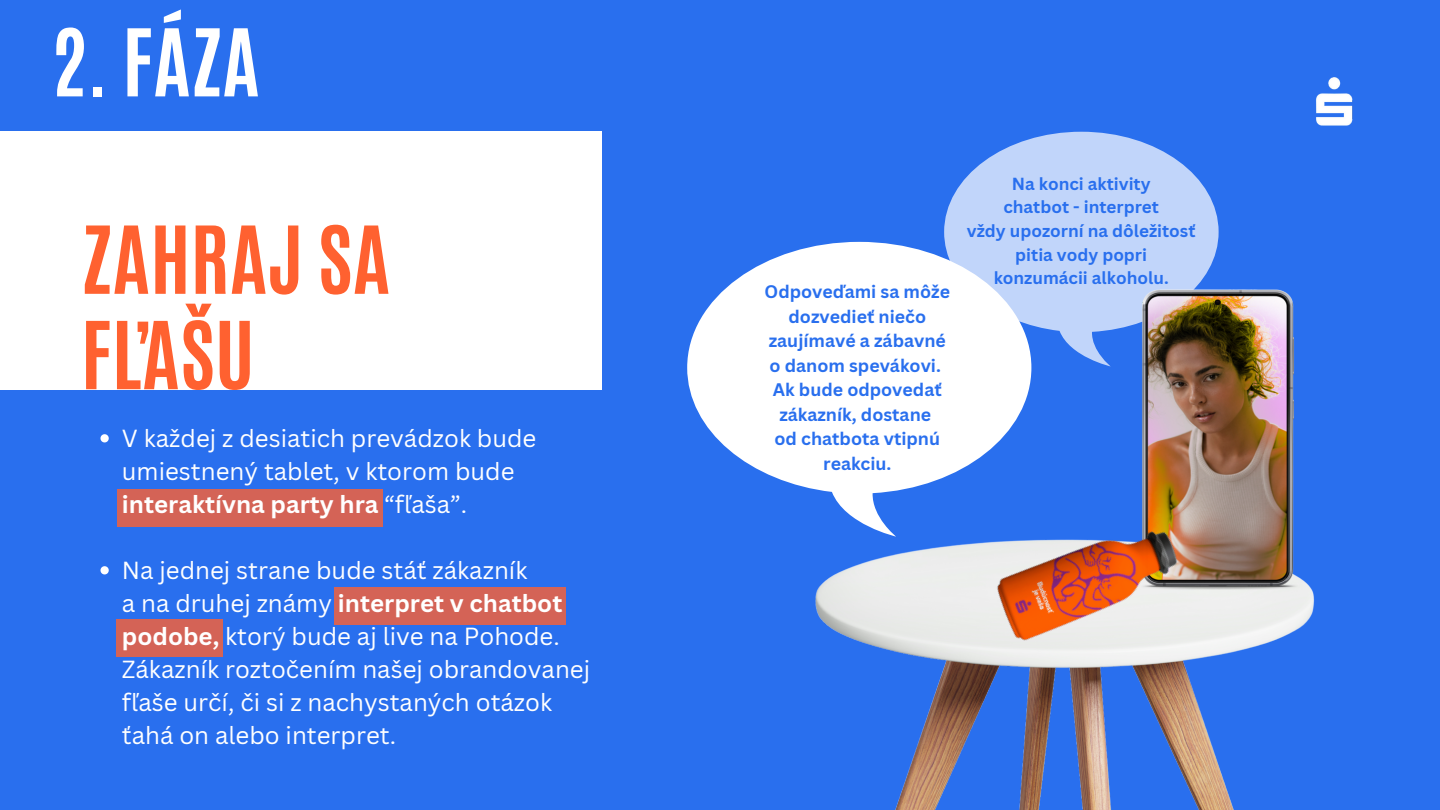
<style>
.page{position:relative;width:1440px;height:810px;background:#296fee}
.page>*{position:absolute;margin:0;border:0;box-sizing:border-box;transform-origin:0 0}
.t1{font:700 79.5px "Antonio";color:#ff6130}
.t2{font:700 79.3px "Antonio";color:#fff}
.t3{font:24.1px/33px "Canva Sans";color:#fff}
.t4{font:700 17.7px/24.5px "Canva Sans";color:#296fee;text-align:center}
.t5{font:700 17px/23.6px "Canva Sans";color:#296fee;text-align:center}
.s1{font-weight:700}
</style>
<div class="page">
<img style="left:1316px;top:77px;width:37px;height:49px">
<div style="left:0;top:132px;width:602px;height:258px;background:#fff"></div>
<img style="left:815px;top:561px;width:499px;height:249px">
<svg style="left:944px;top:132px;width:275px;height:234px;fill:#c1d5fa"></svg>
<img style="left:1112px;top:290px;width:202px;height:301px">
<img style="left:869px;top:384px;width:418px;height:414px">
<svg style="left:687px;top:242px;width:344px;height:295px;fill:#fff"></svg>
<div style="left:117px;top:489px;width:266px;height:38px;background:#d46356"></div>
<div style="left:335px;top:587px;width:231px;height:38px;background:#d46356"></div>
<div style="left:117px;top:619px;width:106px;height:38px;background:#d46356"></div>
<svg style="left:100px;top:434px;width:9px;height:8px"></svg>
<svg style="left:100px;top:566px;width:9px;height:8px"></svg>
<h2 class="t2" style="left:51px;top:6px;width:211px">2. FÁZA</h2>
<h1 class="t1" style="left:81px;top:203px;width:311px">ZAHRAJ SA</h1>
<h1 class="t1" style="left:81px;top:298px;width:175px">FĽAŠU</h1>
<p class="t3" style="left:122px;top:421px;width:416px">V každej z desiatich prevádzok bude umiestnený tablet, v ktorom bude <span class="s1">interaktívna party hra</span> “fľaša”.</p>
<p class="t3" style="left:122px;top:553px;width:470px">Na jednej strane bude stáť zákazník<br>a na druhej známy <span class="s1">interpret v chatbot podobe,</span> ktorý bude aj live na Pohode.<br>Zákazník roztočením našej obrandovanej fľaše určí, či si z nachystaných otázok ťahá on alebo interpret.</p>
<p class="t4" style="left:765px;top:279px;width:187px">Odpoveďami sa môže dozvedieť niečo zaujímavé a zábavné o danom spevákovi.<br>Ak bude odpovedať zákazník, dostane<br>od chatbota vtipnú reakciu.</p>
<p class="t5" style="left:967px;top:172px;width:230px">Na konci aktivity<br>chatbot - interpret<br>vždy upozorní na dôležitosť pitia vody popri konzumácii alkoholu.</p>
</div>
